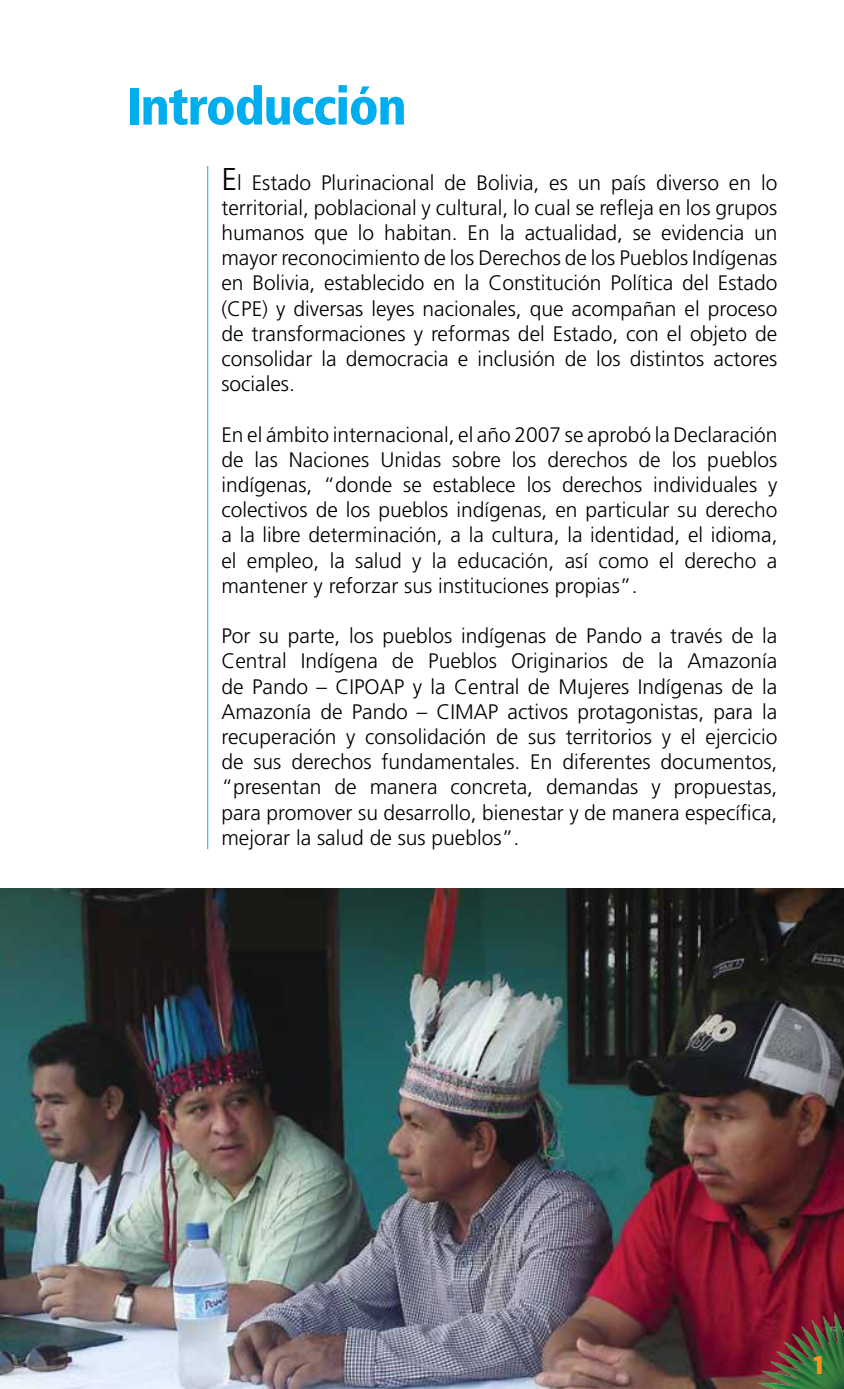
<style>
.page{position:relative;width:844px;height:1389px;background:#fff}
.page>*{position:absolute;margin:0;border:0;box-sizing:border-box;transform-origin:0 0}
.t1{font:900 condensed 52.5px "Frutiger LT Std";letter-spacing:-.025em;color:#00aeef}
.t2{font:700 24.5px "Hermes";color:#f7941e}
.t3{font:300 21px/25.2px "Frutiger LT Std";color:#000;text-align:justify}
.s1{font-size:31.5px}
</style>
<div class="page">
<hr style="left:207px;top:166px;width:1px;height:683px;background:#00aeef">
<img style="left:0;top:888px;width:843px;height:501px">
<img style="left:750px;top:1303px;width:93px;height:86px">
<h1 class="t1" style="left:126px;top:75px;width:282px">Introducción</h1>
<p class="t3" style="left:221px;top:170px;width:557px"><span class="s1">E</span>l Estado Plurinacional de Bolivia, es un país diverso en lo territorial, poblacional y cultural, lo cual se refleja en los grupos humanos que lo habitan. En la actualidad, se evidencia un mayor reconocimiento de los Derechos de los Pueblos Indígenas en Bolivia, establecido en la Constitución Política del Estado (CPE) y diversas leyes nacionales, que acompañan el proceso de transformaciones y reformas del Estado, con el objeto de consolidar la democracia e inclusión de los distintos actores sociales.</p>
<p class="t3" style="left:221px;top:422px;width:557px">En el ámbito internacional, el año 2007 se aprobó la Declaración de las Naciones Unidas sobre los derechos de los pueblos indígenas, “donde se establece los derechos individuales y colectivos de los pueblos indígenas, en particular su derecho a la libre determinación, a la cultura, la identidad, el idioma, el empleo, la salud y la educación, así como el derecho a mantener y reforzar sus instituciones propias”.</p>
<p class="t3" style="left:221px;top:624px;width:557px">Por su parte, los pueblos indígenas de Pando a través de la Central Indígena de Pueblos Originarios de la Amazonía de Pando – CIPOAP y la Central de Mujeres Indígenas de la Amazonía de Pando – CIMAP activos protagonistas, para la recuperación y consolidación de sus territorios y el ejercicio de sus derechos fundamentales. En diferentes documentos, “presentan de manera concreta, demandas y propuestas, para promover su desarrollo, bienestar y de manera específica, mejorar la salud de sus pueblos”.</p>
<p class="t2" style="left:812px;top:1349px;width:13px">1</p>
</div>
